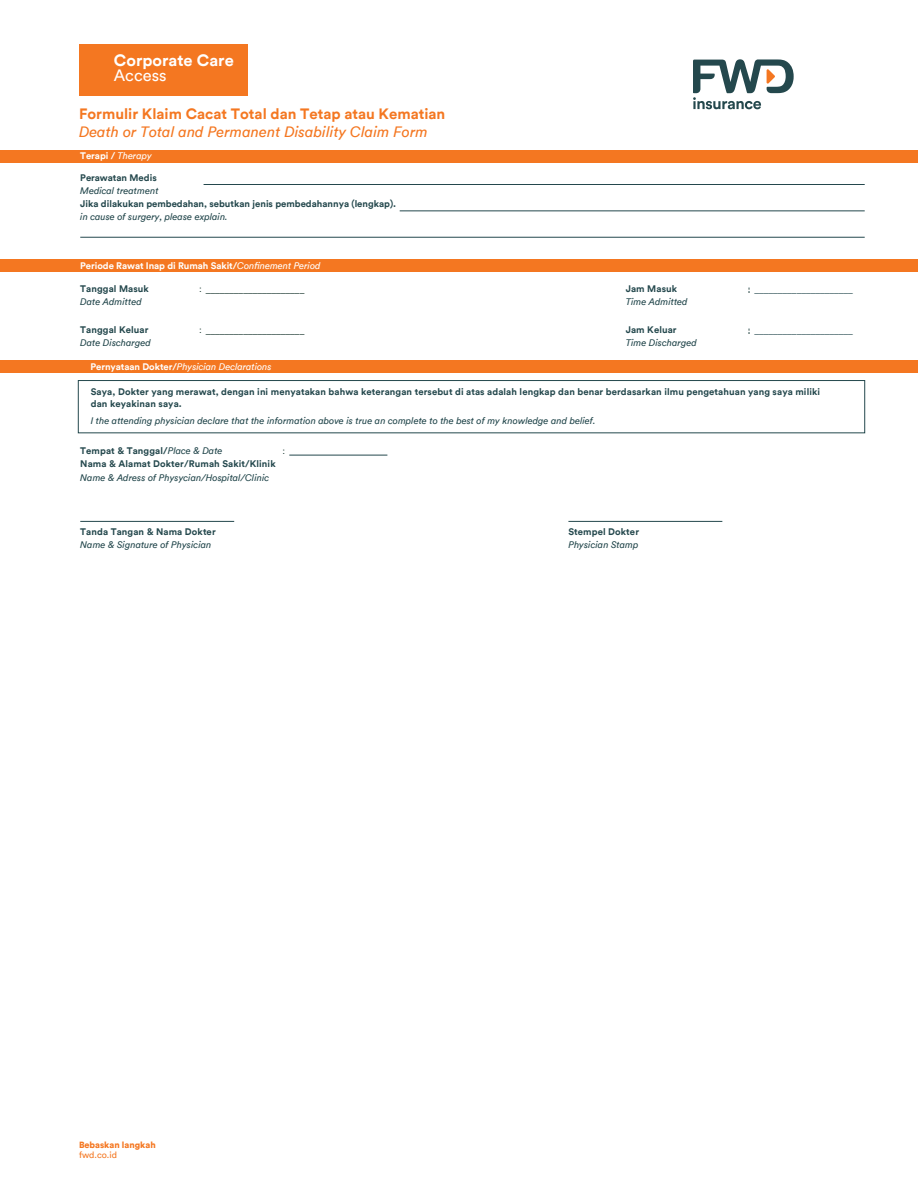
<style>
.page{position:relative;width:918px;height:1188px;background:#fff}
.page>*{position:absolute;margin:0;border:0;box-sizing:border-box;transform-origin:0 0}
.t1{font:700 16.5px "FWD Circular TT";color:#fff}
.t2{font:16.5px "FWD Circular TT";color:#fff}
.t3{font:700 15px "FWD Circular TT";color:#f47721}
.t4{font:italic 15px "FWD Circular TT";color:#f47721}
.t5{font:700 9.6px/11.4px "FWD Circular TT";letter-spacing:.01em;color:#24484d}
.t6{font:italic 9.6px "FWD Circular TT";color:#24484d}
.t7{font:700 9.6px "FWD Circular TT";letter-spacing:-.005em;color:#fff}
.t8{font:9.6px "Calibri";color:#0f2e26}
.t9{font:9.6px "Calibri";color:#24484d}
.t10{font:italic 9.6px "FWD Circular TT";letter-spacing:-.005em;color:#fff}
.t11{font:900 9px "FWD Circular TT";color:#f47721}
.t12{font:9px "FWD Circular TT";color:#f47721}
.s1{font-weight:400;font-style:italic}
.s2{font-weight:700;font-style:normal}
.s3{color:#0f2e26}
</style>
<div class="page">
<svg style="left:693px;top:59px;width:101px;height:50px"></svg>
<div style="left:79px;top:44px;width:168px;height:52px;background:#f47721"></div>
<div style="left:78px;top:380px;width:787px;height:53px;border:1px solid #24484d"></div>
<hr style="left:204px;top:184px;width:661px;height:1px;background:#24484d">
<hr style="left:400px;top:210px;width:465px;height:1px;background:#24484d">
<hr style="left:80px;top:237px;width:785px;height:1px;background:#24484d">
<div style="left:0;top:150px;width:918px;height:13px;background:#f47721"></div>
<div style="left:0;top:259px;width:918px;height:13px;background:#f47721"></div>
<div style="left:0;top:360px;width:918px;height:13px;background:#f47721"></div>
<hr style="left:80px;top:521px;width:154px;height:1px;background:#24484d">
<hr style="left:289px;top:455px;width:98px;height:1px;background:#24484d">
<hr style="left:568px;top:521px;width:154px;height:1px;background:#24484d">
<h1 class="t1" style="left:114px;top:49px;width:122px">Corporate Care</h1>
<h1 class="t2" style="left:114px;top:64px;width:54px">Access</h1>
<h2 class="t3" style="left:79px;top:103px;width:368px">Formulir Klaim Cacat Total dan Tetap atau Kematian</h2>
<h2 class="t4" style="left:79px;top:121px;width:350px">Death or Total and Permanent Disability Claim Form</h2>
<p class="t7" style="left:80px;top:149px;width:73px">Terapi / <span class="s1">Therapy</span></p>
<p class="t5" style="left:80px;top:172px;width:78px">Perawatan Medis</p>
<p class="t6" style="left:80px;top:184px;width:80px">Medical treatment</p>
<p class="t5" style="left:80px;top:198px;width:317px">Jika dilakukan pembedahan, sebutkan jenis pembedahannya (lengkap).</p>
<p class="t6" style="left:80px;top:211px;width:149px">in cause of surgery, please explain.</p>
<p class="t7" style="left:80px;top:259px;width:242px">Periode Rawat Inap di Rumah Sakit/<span class="s1">Confinement Period</span></p>
<p class="t5" style="left:80px;top:283px;width:70px">Tanggal Masuk</p>
<p class="t5" style="left:626px;top:283px;width:53px">Jam Masuk</p>
<p class="t6" style="left:80px;top:296px;width:63px">Date Admitted</p>
<p class="t6" style="left:626px;top:296px;width:64px">Time Admitted</p>
<p class="t5" style="left:80px;top:323px;width:70px">Tanggal Keluar</p>
<p class="t5" style="left:626px;top:323px;width:53px">Jam Keluar</p>
<p class="t6" style="left:80px;top:336px;width:72px">Date Discharged</p>
<p class="t6" style="left:626px;top:336px;width:73px">Time Discharged</p>
<p class="t10" style="left:91px;top:360px;width:183px"><span class="s2">Pernyataan Dokter/</span>Physician Declarations</p>
<p class="t5" style="left:91px;top:386px;width:731px">Saya, Dokter yang merawat, dengan ini menyatakan bahwa keterangan tersebut di atas adalah lengkap dan benar berdasarkan ilmu pengetahuan yang saya miliki dan keyakinan saya.</p>
<p class="t6" style="left:91px;top:414px;width:506px">I the attending physician declare that the information above is true an complete to the best of my knowledge and belief.</p>
<p class="t5" style="left:80px;top:443px;width:197px;line-height:13.5px">Tempat &amp; Tanggal/<span class="s1">Place &amp; Date<br></span>Nama &amp; Alamat Dokter/Rumah Sakit/Klinik</p>
<p class="t6" style="left:80px;top:471px;width:191px">Name &amp; Adress of Physycian/Hospital/Clinic</p>
<p class="t8" style="left:199px;top:283px;width:107px">: _____________________</p>
<p class="t8" style="left:199px;top:324px;width:107px">: _____________________</p>
<p class="t9" style="left:748px;top:283px;width:107px"><span class="s3">:</span> _____________________</p>
<p class="t9" style="left:748px;top:324px;width:107px"><span class="s3">:</span> _____________________</p>
<p class="t8" style="left:282px;top:445px;width:4px">:</p>
<p class="t5" style="left:80px;top:525px;width:137px">Tanda Tangan &amp; Nama Dokter</p>
<p class="t5" style="left:568px;top:525px;width:72px">Stempel Dokter</p>
<p class="t6" style="left:80px;top:538px;width:133px">Name &amp; Signature of Physician</p>
<p class="t6" style="left:568px;top:538px;width:72px">Physician Stamp</p>
<p class="t11" style="left:79px;top:1138px;width:78px">Bebaskan langkah</p>
<p class="t12" style="left:79px;top:1149px;width:40px">fwd.co.id</p>
</div>
